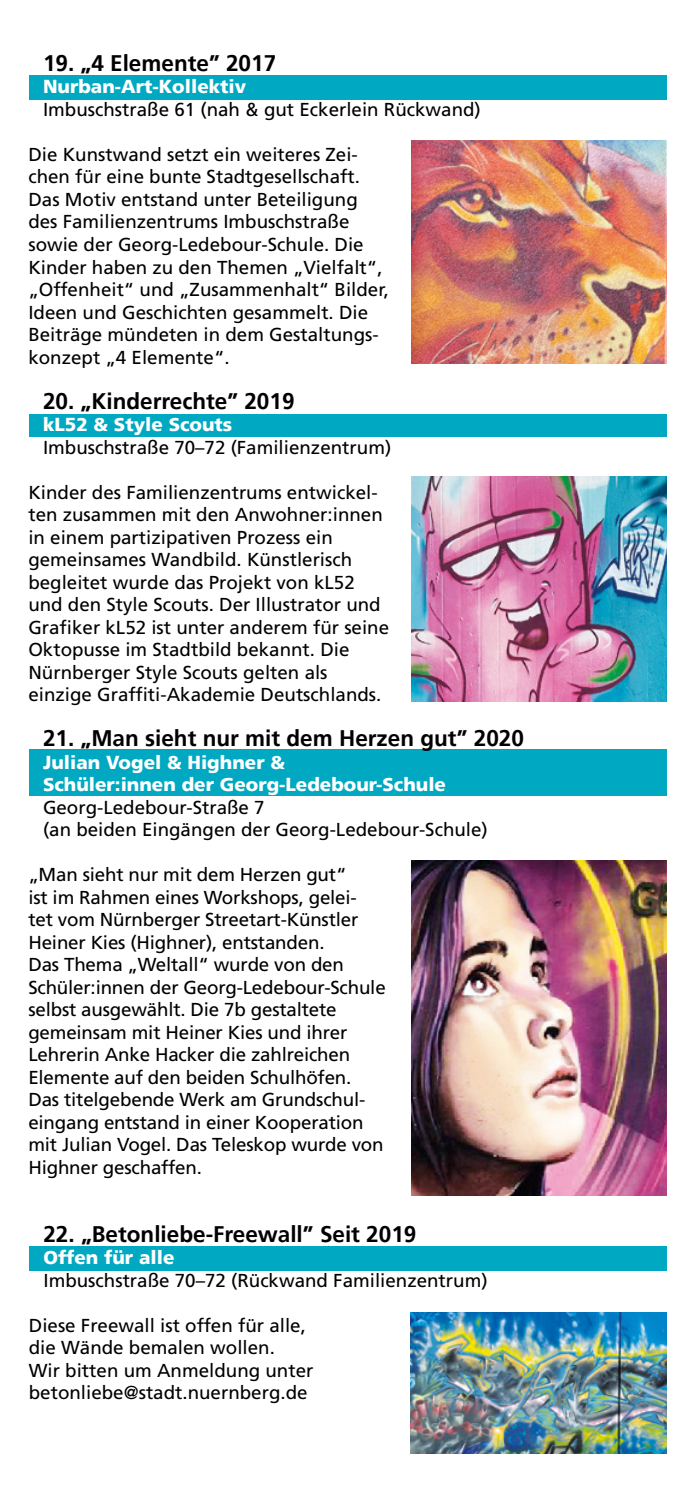
<style>
.page{position:relative;width:695px;height:1489px;background:#fff}
.page>*{position:absolute;margin:0;border:0;box-sizing:border-box;transform-origin:0 0}
.t1{font:700 22.5px "Frutiger";color:#000}
.t2{font:18.75px/22.5px "Frutiger";color:#000}
.t3{font:900 18.75px/22.5px "Frutiger";color:#fff}
</style>
<div class="page">
<div style="left:29px;top:1245px;width:638px;height:25px;background:#00a9c1"></div>
<div style="left:29px;top:75px;width:637px;height:25px;background:#00a9c1"></div>
<div style="left:29px;top:414px;width:637px;height:23px;background:#00a9c1"></div>
<div style="left:29px;top:749px;width:637px;height:47px;background:#00a9c1"></div>
<img style="left:411px;top:1312px;width:255px;height:141px">
<img style="left:411px;top:140px;width:255px;height:223px">
<img style="left:411px;top:476px;width:255px;height:225px">
<img style="left:411px;top:860px;width:255px;height:335px">
<p class="t1" style="left:43px;top:50px;width:235px">19. „4 Elemente” 2017</p>
<p class="t3" style="left:43px;top:75px;width:205px">Nurban-Art-Kollektiv</p>
<p class="t2" style="left:43px;top:98px;width:439px">Imbuschstraße 61 (nah &amp; gut Eckerlein Rückwand)</p>
<p class="t2" style="left:28px;top:143px;width:362px">Die Kunstwand setzt ein weiteres Zei&shy;chen für eine bunte Stadtgesellschaft.<br>Das Motiv entstand unter Beteiligung des Familienzentrums Imbuschstraße sowie der Georg-Ledebour-Schule. Die Kinder haben zu den Themen „Vielfalt“, „Offenheit“ und „Zusammenhalt“ Bilder, Ideen und Geschichten gesammelt. Die Beiträge mündeten in dem Gestaltungs&shy;konzept „4 Elemente“.</p>
<p class="t1" style="left:43px;top:387px;width:253px">20. „Kinderrechte” 2019</p>
<p class="t3" style="left:43px;top:413px;width:191px">kL52 &amp; Style Scouts</p>
<p class="t2" style="left:43px;top:435px;width:349px">Imbuschstraße 70–72 (Familienzentrum)</p>
<p class="t2" style="left:28px;top:480px;width:362px">Kinder des Familienzentrums entwickel&shy;ten zusammen mit den Anwohner:innen in einem partizipativen Prozess ein gemeinsames Wandbild. Künstlerisch begleitet wurde das Projekt von kL52 und den Style Scouts. Der Illustrator und Grafiker kL52 ist unter anderem für seine Oktopusse im Stadtbild bekannt. Die Nürnberger Style Scouts gelten als einzige Graffiti-Akademie Deutschlands.</p>
<p class="t1" style="left:43px;top:725px;width:482px">21. „Man sieht nur mit dem Herzen gut” 2020</p>
<p class="t3" style="left:43px;top:750px;width:404px">Julian Vogel &amp; Highner &amp;<br>Schüler:innen der Georg-Ledebour-Schule</p>
<p class="t2" style="left:43px;top:795px;width:446px">Georg-Ledebour-Straße 7<br>(an beiden Eingängen der Georg-Ledebour-Schule)</p>
<p class="t2" style="left:28px;top:863px;width:359px">„Man sieht nur mit dem Herzen gut“<br>ist im Rahmen eines Workshops, gelei&shy;tet vom Nürnberger Streetart-Künstler Heiner Kies (Highner), entstanden.<br>Das Thema „Weltall“ wurde von den Schüler:innen der Georg-Ledebour-Schule selbst ausgewählt. Die 7b gestaltete gemeinsam mit Heiner Kies und ihrer Lehrerin Anke Hacker die zahlreichen Elemente auf den beiden Schulhöfen.<br>Das titelgebende Werk am Grundschul&shy;eingang entstand in einer Kooperation mit Julian Vogel. Das Teleskop wurde von Highner geschaffen.</p>
<p class="t1" style="left:43px;top:1220px;width:374px">22. „Betonliebe-Freewall” Seit 2019</p>
<p class="t3" style="left:43px;top:1245px;width:132px">Offen für alle</p>
<p class="t2" style="left:43px;top:1268px;width:445px">Imbuschstraße 70–72 (Rückwand Familienzentrum)</p>
<p class="t2" style="left:29px;top:1313px;width:286px">Diese Freewall ist offen für alle, die Wände bemalen wollen.<br>Wir bitten um Anmeldung unter betonliebe@stadt.nuernberg.de</p>
</div>
